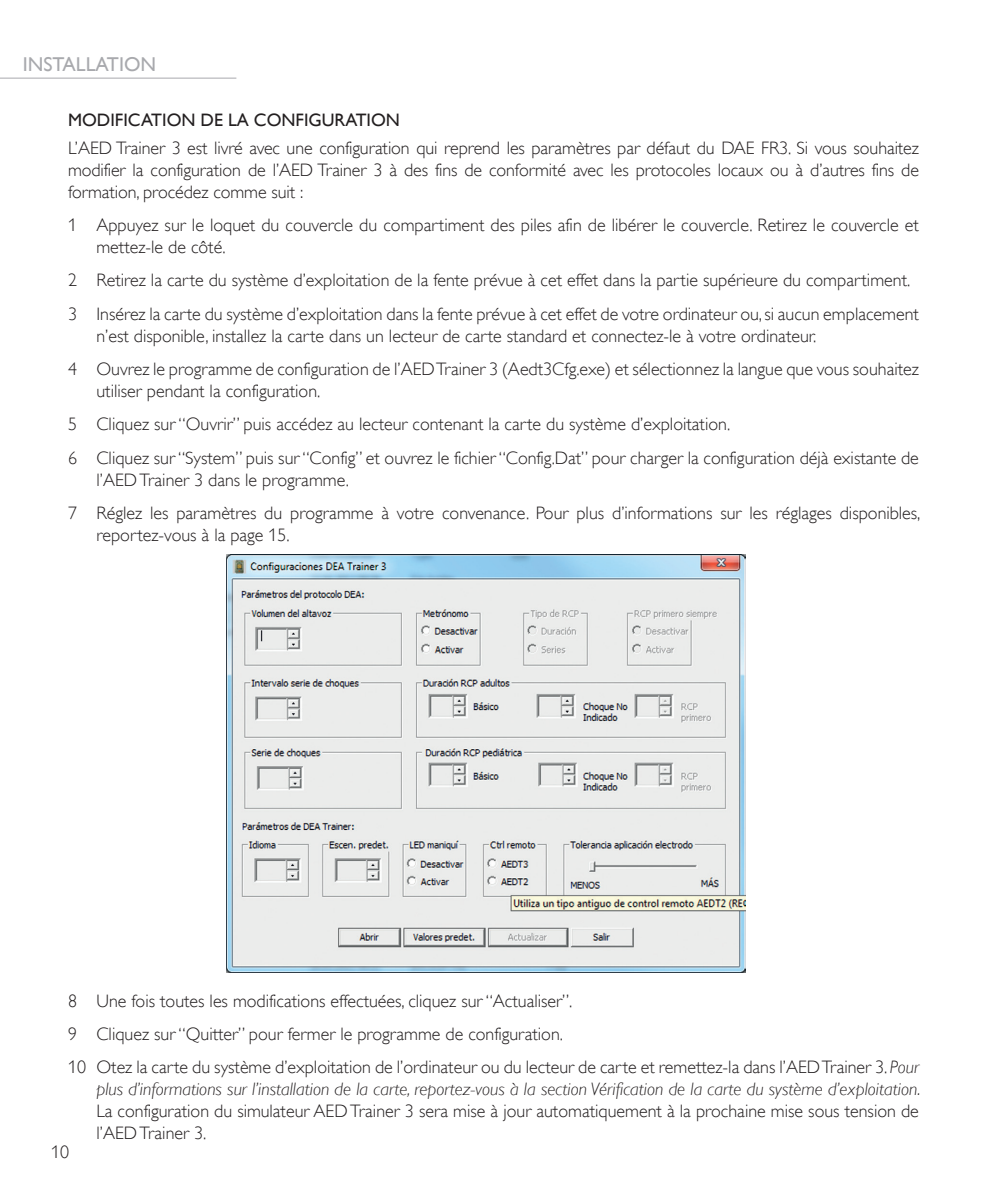
<style>
.page{position:relative;width:987px;height:1191px;background:#fff}
.page>*{position:absolute;margin:0;border:0;box-sizing:border-box;transform-origin:0 0}
.t1{font:20px "Gill Alt One";color:#a8a9ad}
._5_Body_Text{font:300 18px/22px "Gill Alt One";color:#231f20}
._3_Sub_heading{font:18px "Gill Alt One";color:#231f20}
.s1{font-style:italic}
</style>
<div class="page">
<hr style="left:0;top:78px;width:236px;height:1px;background:#a8a9ad">
<img style="left:226px;top:555px;width:519px;height:417px">
<p class="t1" style="left:23px;top:52px;width:135px">INSTALLATION</p>
<p class="_3_Sub_heading" style="left:68px;top:109px;width:333px">MODIFICATION DE LA CONFIGURATION</p>
<p class="_5_Body_Text" style="left:68px;top:136px;width:852px;text-align:justify">L’AED Trainer 3 est livré avec une configuration qui reprend les paramètres par défaut du DAE FR3. Si vous souhaitez modifier la configuration de l’AED Trainer 3 à des fins de conformité avec les protocoles locaux ou à d’autres fins de formation, procédez comme suit :</p>
<p class="_5_Body_Text" style="left:96px;top:214px;width:824px;text-indent:-28px">1 Appuyez sur le loquet du couvercle du compartiment des piles afin de libérer le couvercle. Retirez le couvercle et mettez-le de côté.</p>
<p class="_5_Body_Text" style="left:68px;top:269px;width:843px">2 Retirez la carte du système d’exploitation de la fente prévue à cet effet dans la partie supérieure du compartiment.</p>
<p class="_5_Body_Text" style="left:96px;top:302px;width:824px;text-indent:-28px">3 Insérez la carte du système d’exploitation dans la fente prévue à cet effet de votre ordinateur ou, si aucun emplacement n’est disponible, installez la carte dans un lecteur de carte standard et connectez-le à votre ordinateur.</p>
<p class="_5_Body_Text" style="left:96px;top:358px;width:824px;text-indent:-28px">4 Ouvrez le programme de configuration de l’AED Trainer 3 (Aedt3Cfg.exe) et sélectionnez la langue que vous souhaitez utiliser pendant la configuration.</p>
<p class="_5_Body_Text" style="left:68px;top:413px;width:663px">5 Cliquez sur “Ouvrir” puis accédez au lecteur contenant la carte du système d’exploitation.</p>
<p class="_5_Body_Text" style="left:96px;top:446px;width:824px;text-indent:-28px">6 Cliquez sur “System” puis sur “Config” et ouvrez le fichier “Config.Dat” pour charger la configuration déjà existante de l’AED Trainer 3 dans le programme.</p>
<p class="_5_Body_Text" style="left:96px;top:502px;width:825px;text-indent:-28px">7 Réglez les paramètres du programme à votre convenance. Pour plus d’informations sur les réglages disponibles, reportez-vous à la page 15.</p>
<p class="_5_Body_Text" style="left:68px;top:989px;width:506px">8 Une fois toutes les modifications effectuées, cliquez sur “Actualiser”.</p>
<p class="_5_Body_Text" style="left:68px;top:1022px;width:496px">9 Cliquez sur “Quitter” pour fermer le programme de configuration.</p>
<p class="_5_Body_Text" style="left:96px;top:1056px;width:825px;text-align:justify;text-indent:-28px">10 Otez la carte du système d’exploitation de l’ordinateur ou du lecteur de carte et remettez-la dans l’AED Trainer 3. <span class="s1">Pour plus d’informations sur l’installation de la carte, reportez-vous à la section Vérification de la carte du système d’exploitation.<br></span>La configuration du simulateur AED Trainer 3 sera mise à jour automatiquement à la prochaine mise sous tension de l’AED Trainer 3.</p>
<p class="_5_Body_Text" style="left:51px;top:1141px;width:20px">10</p>
</div>
